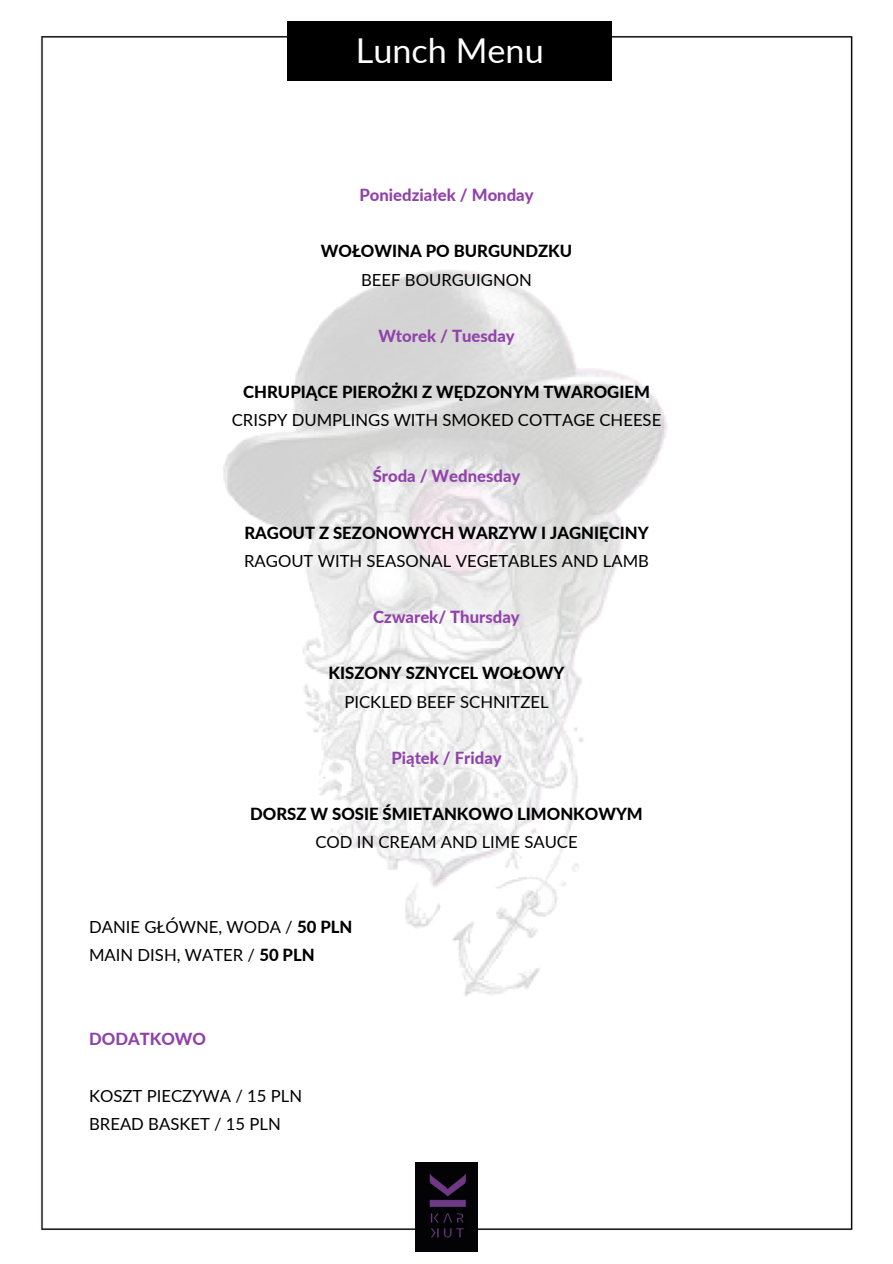
<style>
.page{position:relative;width:893px;height:1264px;background:#fff}
.page>*{position:absolute;margin:0;border:0;box-sizing:border-box;transform-origin:0 0}
.t1{font:34.2px "Lato";color:#fff}
.t2{font:16.65px "Lato";color:#000}
.t3{font:800 16.65px "Lato";color:#000}
.t4{font:800 16.65px "Lato";color:#9142aa}
.s1{font-weight:800}
</style>
<div class="page">
<img style="left:40px;top:21px;width:813px;height:1231px">
<img style="left:415px;top:1162px;width:62px;height:89px">
<div style="left:287px;top:22px;width:325px;height:59px;background:#000"></div>
<p class="t1" style="left:356px;top:30px;width:189px">Lunch Menu</p>
<p class="t4" style="left:359px;top:185px;width:176px">Poniedziałek / Monday</p>
<p class="t3" style="left:321px;top:241px;width:253px">WOŁOWINA PO BURGUNDZKU</p>
<p class="t2" style="left:361px;top:269px;width:172px">BEEF BOURGUIGNON</p>
<p class="t4" style="left:378px;top:325px;width:138px">Wtorek / Tuesday</p>
<p class="t3" style="left:243px;top:381px;width:408px">CHRUPIĄCE PIEROŻKI Z WĘDZONYM TWAROGIEM</p>
<p class="t2" style="left:232px;top:410px;width:431px">CRISPY DUMPLINGS WITH SMOKED COTTAGE CHEESE</p>
<p class="t4" style="left:372px;top:466px;width:149px">Środa / Wednesday</p>
<p class="t3" style="left:244px;top:522px;width:405px">RAGOUT Z SEZONOWYCH WARZYW I JAGNIĘCINY</p>
<p class="t2" style="left:244px;top:550px;width:406px">RAGOUT WITH SEASONAL VEGETABLES AND LAMB</p>
<p class="t4" style="left:373px;top:606px;width:148px">Czwarek/ Thursday</p>
<p class="t3" style="left:328px;top:663px;width:237px">KISZONY SZNYCEL WOŁOWY</p>
<p class="t2" style="left:344px;top:691px;width:206px">PICKLED BEEF SCHNITZEL</p>
<p class="t4" style="left:391px;top:747px;width:112px">Piątek / Friday</p>
<p class="t3" style="left:250px;top:803px;width:394px">DORSZ W SOSIE ŚMIETANKOWO LIMONKOWYM</p>
<p class="t2" style="left:315px;top:831px;width:264px">COD IN CREAM AND LIME SAUCE</p>
<p class="t2" style="left:89px;top:916px;width:265px">DANIE GŁÓWNE, WODA / <span class="s1">50 PLN</span></p>
<p class="t2" style="left:89px;top:944px;width:227px">MAIN DISH, WATER / <span class="s1">50 PLN</span></p>
<p class="t4" style="left:89px;top:1028px;width:118px">DODATKOWO</p>
<p class="t2" style="left:89px;top:1085px;width:214px">KOSZT PIECZYWA / 15 PLN</p>
<p class="t2" style="left:89px;top:1113px;width:193px">BREAD BASKET / 15 PLN</p>
</div>
